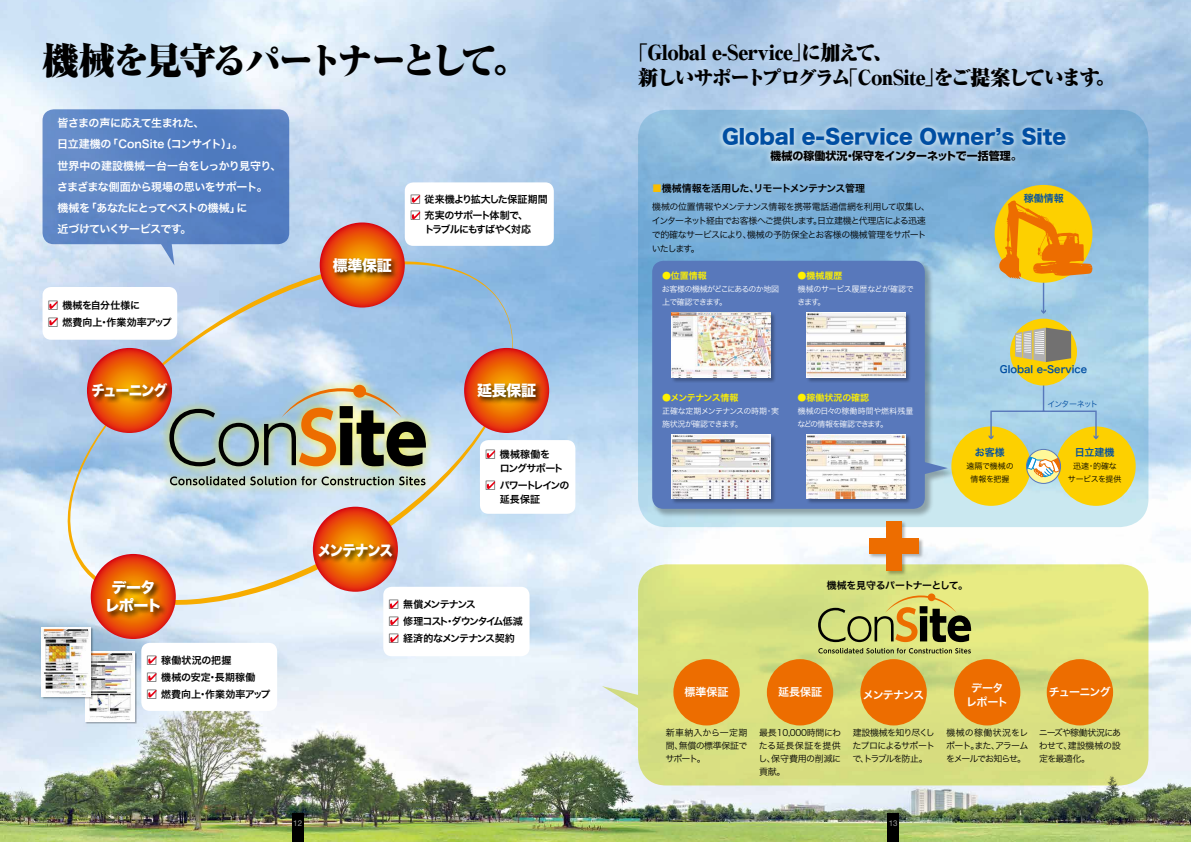
<style>
.page{position:relative;width:1191px;height:842px;background:#fff}
.page>*{position:absolute;margin:0;border:0;box-sizing:border-box;transform-origin:0 0}
.t1{font:900 36px "Ryumin Pro";letter-spacing:-.1em;color:#000}
.t2{font:900 20px/25px "Ryumin Pro";letter-spacing:-.05em;color:#000}
.t3{font:20px "Hira Kaku Std W8";color:#004ea2}
.t4{font:15px/18px "Hira Kaku Std W8";letter-spacing:-.06em;color:#fff;text-align:center}
.t5{font:15px "Hira Kaku Std W8";letter-spacing:-.06em;color:#fff;scale:.9 1}
.t6{font:11px/21.3px "Hira Kaku Pro W6";letter-spacing:-.04em;color:#fff;text-align:center}
.t7{font:700 11px "Shin Go Pro";color:#000}
.t8{font:10px/16.8px "Hira Kaku Pro W6";letter-spacing:-.055em;color:#000}
.t9{font:10px/16.8px "Hira Kaku Pro W6";letter-spacing:-.09em;color:#000}
.t10{font:10px/16.8px "Hira Kaku Pro W6";color:#000}
.t11{font:10px "Hira Kaku Pro W6";color:#004ea2}
.t12{font:10px/16.8px "Hira Kaku Pro W6";letter-spacing:-.01em;color:#000}
.t13{font:10px/14px "Hira Kaku Pro W6";letter-spacing:-.095em;color:#000}
.t14{font:10px "Hira Kaku Pro W6";letter-spacing:-.135em;color:#000}
.t15{font:9.9px "Hira Kaku Pro W6";letter-spacing:-.035em;color:#000}
.t16{font:9px/13px "Hira Kaku Pro W3";letter-spacing:-.06em;color:#000;text-align:justify}
.t17{font:9px "Hira Kaku Pro W6";color:#fff100}
.t18{font:9px "Hira Kaku Pro W6";letter-spacing:-.065em;color:#fff100}
.t19{font:8px/13px "Hira Kaku Pro W3";letter-spacing:-.065em;color:#fff}
.t20{font:8px/13px "Hira Kaku Pro W3";letter-spacing:-.085em;color:#fff}
.t21{font:8px/13px "Hira Kaku Pro W3";letter-spacing:-.03em;color:#000;text-align:center}
.t22{font:8px/13px "Hira Kaku Pro W3";letter-spacing:-.04em;color:#fff}
.t23{font:8px "Hira Kaku Pro W3";letter-spacing:-.115em;color:#004ea2}
.t24{font:8px "Helvetica Neue LT Std";color:#9fa0a0}
.s1{color:#fabe00}
</style>
<div class="page">
<img style="left:0;top:0;width:1191px;height:842px">
<svg style="left:638px;top:110px;width:510px;height:417px;background:#90bfdf"></svg>
<div style="left:1056px;top:426px;width:79px;height:80px;background:#fdd000;border-radius:50%"></div>
<div style="left:951px;top:426px;width:79px;height:80px;background:#fdd000;border-radius:50%"></div>
<div style="left:1010px;top:319px;width:67px;height:66px;background:#fdd000;border-radius:50%"></div>
<hr style="left:1042px;top:273px;width:2px;height:39px;background:#5878bb">
<svg style="left:1041px;top:309px;width:5px;height:5px"></svg>
<div style="left:994px;top:185px;width:98px;height:98px;background:#fdd000;border-radius:50%"></div>
<svg style="left:1026px;top:449px;width:34px;height:34px"></svg>
<svg style="left:1026px;top:453px;width:34px;height:24px"></svg>
<div style="left:1026px;top:449px;width:34px;height:35px;border:1px solid #5878bb;border-radius:50%"></div>
<svg style="left:988px;top:328px;width:110px;height:111px"></svg>
<svg style="left:638px;top:564px;width:510px;height:221px;background:#d9e181"></svg>
<svg style="left:602px;top:686px;width:39px;height:24px"></svg>
<div style="left:651px;top:260px;width:305px;height:258px;background:#000;opacity:.3"></div>
<div style="left:652px;top:261px;width:272px;height:248px;background:#5878bb;border-radius:11px"></div>
<svg style="left:924px;top:461px;width:23px;height:14px"></svg>
<div style="left:868px;top:521px;width:56px;height:56px;background:#000;opacity:.3"></div>
<div style="left:886px;top:521px;width:15px;height:50px;background:#ed6d00"></div>
<div style="left:869px;top:538px;width:49px;height:16px;background:#ed6d00"></div>
<div style="left:671px;top:312px;width:105px;height:71px;background:#000;opacity:.3"></div>
<img style="left:671px;top:313px;width:99px;height:64px">
<div style="left:806px;top:312px;width:105px;height:71px;background:#000;opacity:.3"></div>
<img style="left:806px;top:313px;width:99px;height:64px">
<div style="left:671px;top:434px;width:105px;height:71px;background:#000;opacity:.3"></div>
<img style="left:671px;top:434px;width:99px;height:65px">
<div style="left:806px;top:434px;width:105px;height:71px;background:#000;opacity:.3"></div>
<img style="left:806px;top:434px;width:99px;height:65px">
<svg style="left:717px;top:122px;width:354px;height:45px;background:#a3c7e2"></svg>
<div style="left:673px;top:659px;width:66px;height:66px;background:#ed6d00;border-radius:50%"></div>
<div style="left:767px;top:659px;width:66px;height:66px;background:#ed6d00;border-radius:50%"></div>
<div style="left:860px;top:659px;width:66px;height:66px;background:#ed6d00;border-radius:50%"></div>
<div style="left:954px;top:659px;width:66px;height:66px;background:#ed6d00;border-radius:50%"></div>
<div style="left:1046px;top:659px;width:67px;height:66px;background:#ed6d00;border-radius:50%"></div>
<svg style="left:818px;top:593px;width:153px;height:49px;background:#afad5f"></svg>
<svg style="left:818px;top:648px;width:153px;height:5px"></svg>
<svg style="left:67px;top:261px;width:447px;height:344px;background:#c2d7e9"></svg>
<div style="left:85px;top:652px;width:52px;height:72px;background:#000;opacity:.3"></div>
<img style="left:85px;top:652px;width:49px;height:69px">
<div style="left:42px;top:627px;width:51px;height:72px;background:#000;opacity:.3"></div>
<img style="left:42px;top:627px;width:49px;height:70px">
<div style="left:43px;top:109px;width:246px;height:135px;background:linear-gradient(to right,#658bc9,#4d79bf);border-radius:11px"></div>
<svg style="left:160px;top:243px;width:14px;height:22px"></svg>
<svg style="left:320px;top:222px;width:85px;height:86px;background:#e64e0d"></svg>
<div style="left:331px;top:256px;width:68px;height:24px;background:#000;opacity:.75"></div>
<svg style="left:464px;top:348px;width:85px;height:85px;background:#e74d0a"></svg>
<div style="left:476px;top:382px;width:67px;height:23px;background:#000;opacity:.75"></div>
<svg style="left:313px;top:507px;width:85px;height:85px;background:#e85109"></svg>
<div style="left:317px;top:542px;width:82px;height:22px;background:#000;opacity:.75"></div>
<svg style="left:91px;top:554px;width:85px;height:85px;background:#e5400d"></svg>
<div style="left:106px;top:579px;width:61px;height:41px;background:#000;opacity:.75"></div>
<svg style="left:87px;top:348px;width:85px;height:85px;background:#e85009"></svg>
<div style="left:91px;top:382px;width:83px;height:23px;background:#000;opacity:.75"></div>
<div style="left:141px;top:643px;width:136px;height:68px;background:#fff;border-radius:9px"></div>
<div style="left:405px;top:182px;width:149px;height:64px;background:#fff;border-radius:9px"></div>
<svg style="left:412px;top:195px;width:8px;height:8px"></svg>
<svg style="left:412px;top:212px;width:8px;height:7px"></svg>
<div style="left:43px;top:287px;width:134px;height:53px;background:#fff;border-radius:9px"></div>
<svg style="left:49px;top:301px;width:9px;height:8px"></svg>
<svg style="left:49px;top:318px;width:9px;height:7px"></svg>
<svg style="left:148px;top:656px;width:8px;height:8px"></svg>
<svg style="left:148px;top:673px;width:8px;height:8px"></svg>
<svg style="left:148px;top:690px;width:8px;height:7px"></svg>
<div style="left:383px;top:587px;width:146px;height:69px;background:#fff;border-radius:9px"></div>
<svg style="left:390px;top:635px;width:8px;height:7px"></svg>
<svg style="left:390px;top:617px;width:8px;height:8px"></svg>
<svg style="left:390px;top:601px;width:8px;height:8px"></svg>
<div style="left:480px;top:440px;width:95px;height:74px;background:#fff;border-radius:9px"></div>
<svg style="left:487px;top:451px;width:8px;height:7px"></svg>
<svg style="left:487px;top:481px;width:8px;height:8px"></svg>
<div style="left:160px;top:376px;width:275px;height:118px;background:#fff100;opacity:.75"></div>
<svg style="left:169px;top:385px;width:257px;height:81px;background:#959f99"></svg>
<svg style="left:170px;top:476px;width:255px;height:9px;background:#8a968a"></svg>
<svg style="left:999px;top:200px;width:93px;height:79px"></svg>
<div style="left:292px;top:813px;width:11px;height:29px;background:#000"></div>
<div style="left:887px;top:813px;width:12px;height:29px;background:#000"></div>
<p class="t1" style="left:43px;top:32px;width:488px">機械を見守るパートナーとして。</p>
<p class="t6" style="left:57px;top:112px;width:226px;text-align:left">皆さまの声に応えて生まれた、<br>日立建機の「ConSite（コンサイト）」。<br>世界中の建設機械一台一台をしっかり見守り、さまざまな側面から現場の思いをサポート。機械を「あなたにとってベストの機械」に<br>近づけていくサービスです。</p>
<p class="t12" style="left:48px;top:296px;width:125px">⃞ 機械を自分仕様に<br>⃞ 燃費向上・作業効率アップ</p>
<p class="t5" style="left:92px;top:382px;width:86px">チューニング</p>
<p class="t4" style="left:105px;top:579px;width:59px">データレポート</p>
<p class="t10" style="left:147px;top:651px;width:125px">⃞ 稼働状況の把握<br>⃞ 機械の安定・長期稼働<br>⃞ 燃費向上・作業効率アップ</p>
<p class="t4" style="left:333px;top:257px;width:60px">標準保証</p>
<p class="t8" style="left:410px;top:190px;width:139px">⃞ 従来機より拡大した保証期間⃞ 充実のサポート体制で、</p>
<p class="t14" style="left:424px;top:221px;width:108px">トラブルにもすばやく対応</p>
<p class="t5" style="left:318px;top:542px;width:85px">メンテナンス</p>
<p class="t4" style="left:477px;top:382px;width:60px">延長保証</p>
<p class="t8" style="left:500px;top:447px;width:65px;line-height:14px;text-indent:-14px">⃞ 機械稼働を<br>ロングサポート</p>
<p class="t13" style="left:500px;top:478px;width:71px;text-indent:-14px">⃞ パワートレインの延長保証</p>
<p class="t9" style="left:389px;top:596px;width:135px">⃞ 無償メンテナンス<br>⃞ 修理コスト・ダウンタイム低減⃞ 経済的なメンテナンス契約</p>
<p class="t2" style="left:638px;top:39px;width:479px;text-indent:-10px">「Global e-Service」に加えて、<br>新しいサポートプログラム「ConSite」をご提案しています。</p>
<p class="t3" style="left:722px;top:126px;width:346px">Global e-Service Owner’s Site</p>
<p class="t7" style="left:770px;top:148px;width:253px">機械の稼働状況・保守をインターネットで一括管理。</p>
<p class="t8" style="left:652px;top:179px;width:215px"><span class="s1">■</span>機械情報を活用した、リモートメンテナンス管理</p>
<p class="t16" style="left:652px;top:199px;width:280px;line-height:14px;text-align:left">機械の位置情報やメンテナンス情報を携帯電話通信網を利用して収集し、インターネット経由でお客様へご提供します。日立建機と代理店による迅速で的確なサービスにより、機械の予防保全とお客様の機械管理をサポートいたします。</p>
<p class="t17" style="left:662px;top:268px;width:46px">●位置情報</p>
<p class="t20" style="left:662px;top:282px;width:119px">お客様の機械がどこにあるのか地図上で確認できます。</p>
<p class="t11" style="left:1024px;top:189px;width:41px">稼働情報</p>
<p class="t17" style="left:797px;top:268px;width:46px">●機械履歴</p>
<p class="t22" style="left:797px;top:282px;width:118px">機械のサービス履歴などが確認できます。</p>
<p class="t18" style="left:662px;top:390px;width:78px">●メンテナンス情報</p>
<p class="t19" style="left:662px;top:404px;width:118px">正確な定期メンテナンスの時期・実施状況が確認できます。</p>
<p class="t17" style="left:797px;top:390px;width:73px">●稼働状況の確認</p>
<p class="t19" style="left:797px;top:404px;width:117px">機械の日々の稼働時間や燃料残量などの情報を確認できます。</p>
<p class="t11" style="left:1000px;top:360px;width:89px">Global e-Service</p>
<p class="t11" style="left:975px;top:443px;width:31px">お客様</p>
<p class="t21" style="left:966px;top:459px;width:49px">遠隔で機械の情報を把握</p>
<p class="t23" style="left:1047px;top:396px;width:52px">インターネット</p>
<p class="t11" style="left:1075px;top:443px;width:41px">日立建機</p>
<p class="t21" style="left:1068px;top:459px;width:55px">迅速・的確なサービスを提供</p>
<p class="t15" style="left:827px;top:576px;width:143px">機械を見守るパートナーとして。</p>
<p class="t6" style="left:684px;top:681px;width:45px">標準保証</p>
<p class="t6" style="left:778px;top:681px;width:45px">延長保証</p>
<p class="t6" style="left:863px;top:683px;width:63px">メンテナンス</p>
<p class="t6" style="left:966px;top:680px;width:44px;line-height:14.2px">データレポート</p>
<p class="t6" style="left:1048px;top:681px;width:63px">チューニング</p>
<p class="t16" style="left:665px;top:726px;width:84px">新車納入から一定期間、無償の標準保証でサポート。</p>
<p class="t16" style="left:758px;top:726px;width:84px">最長10,000時間にわたる延長保証を提供し、保守費用の削減に貢献。</p>
<p class="t16" style="left:852px;top:726px;width:84px">建設機械を知り尽くしたプロによるサポートで、トラブルを防止。</p>
<p class="t16" style="left:946px;top:726px;width:84px">機械の稼働状況をレポート。また、アラームをメールでお知らせ。</p>
<p class="t16" style="left:1038px;top:726px;width:84px">ニーズや稼働状況にあわせて、建設機械の設定を最適化。</p>
<p class="t24" style="left:293px;top:818px;width:10px">12</p>
<p class="t24" style="left:888px;top:818px;width:10px">13</p>
</div>
